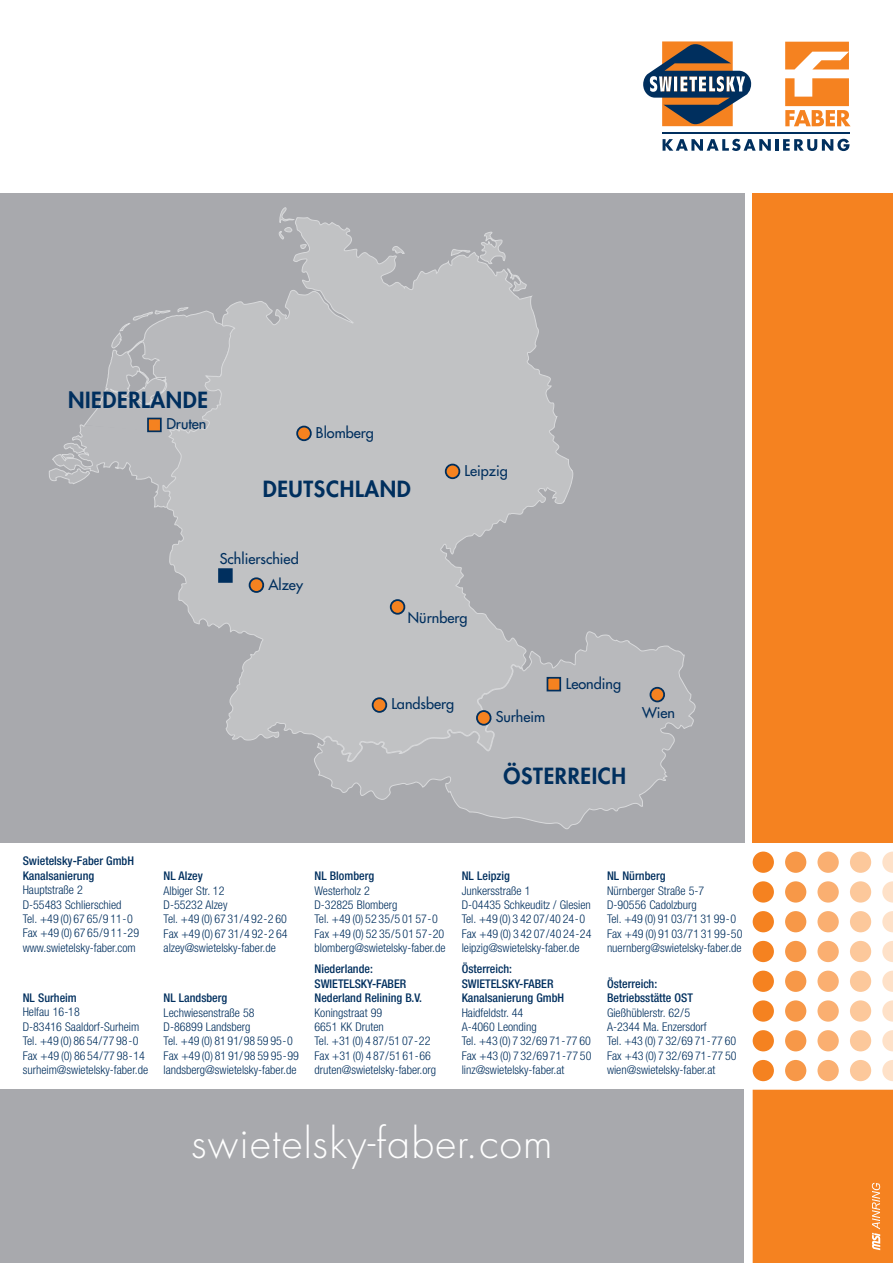
<style>
.page{position:relative;width:893px;height:1263px;background:#fff}
.page>*{position:absolute;margin:0;border:0;box-sizing:border-box;transform-origin:0 0}
.t1{font:300 40.5px "Futura";letter-spacing:.03em;color:#fff}
.t2{font:800 21.75px "Futura";letter-spacing:.03em;color:#002f5e}
.t3{font:14.4px/25.7px "Futura";color:#002f5e;text-align:right}
.t4{font:300 condensed 12px/14.4px "Helvetica Neue LT";color:#002f5e}
.s1{font-weight:500}
</style>
<div class="page">
<div style="left:0;top:1090px;width:743px;height:173px;background:#a8a9ad"></div>
<div style="left:753px;top:851px;width:21px;height:22px;background:#f58220;border-radius:50%"></div>
<div style="left:753px;top:881px;width:21px;height:21px;background:#f58220;border-radius:50%"></div>
<div style="left:753px;top:911px;width:21px;height:21px;background:#f58220;border-radius:50%"></div>
<div style="left:753px;top:941px;width:21px;height:21px;background:#f58220;border-radius:50%"></div>
<div style="left:753px;top:971px;width:21px;height:21px;background:#f58220;border-radius:50%"></div>
<div style="left:753px;top:1000px;width:21px;height:22px;background:#f58220;border-radius:50%"></div>
<div style="left:753px;top:1030px;width:21px;height:21px;background:#f58220;border-radius:50%"></div>
<div style="left:753px;top:1060px;width:21px;height:21px;background:#f58220;border-radius:50%"></div>
<div style="left:785px;top:851px;width:21px;height:22px;background:#f79848;border-radius:50%"></div>
<div style="left:785px;top:881px;width:21px;height:21px;background:#f79848;border-radius:50%"></div>
<div style="left:785px;top:911px;width:21px;height:21px;background:#f79848;border-radius:50%"></div>
<div style="left:785px;top:941px;width:21px;height:21px;background:#f79848;border-radius:50%"></div>
<div style="left:785px;top:971px;width:21px;height:21px;background:#f79848;border-radius:50%"></div>
<div style="left:785px;top:1000px;width:21px;height:22px;background:#f79848;border-radius:50%"></div>
<div style="left:785px;top:1030px;width:21px;height:21px;background:#f79848;border-radius:50%"></div>
<div style="left:785px;top:1060px;width:21px;height:21px;background:#f79848;border-radius:50%"></div>
<div style="left:817px;top:851px;width:22px;height:22px;background:#faaf71;border-radius:50%"></div>
<div style="left:817px;top:881px;width:22px;height:21px;background:#faaf71;border-radius:50%"></div>
<div style="left:817px;top:911px;width:22px;height:21px;background:#faaf71;border-radius:50%"></div>
<div style="left:817px;top:941px;width:22px;height:21px;background:#faaf71;border-radius:50%"></div>
<div style="left:817px;top:971px;width:22px;height:21px;background:#faaf71;border-radius:50%"></div>
<div style="left:817px;top:1000px;width:22px;height:22px;background:#faaf71;border-radius:50%"></div>
<div style="left:817px;top:1030px;width:22px;height:21px;background:#faaf71;border-radius:50%"></div>
<div style="left:817px;top:1060px;width:22px;height:21px;background:#faaf71;border-radius:50%"></div>
<div style="left:850px;top:851px;width:21px;height:22px;background:#fcc89b;border-radius:50%"></div>
<div style="left:850px;top:881px;width:21px;height:21px;background:#fcc89b;border-radius:50%"></div>
<div style="left:850px;top:911px;width:21px;height:21px;background:#fcc89b;border-radius:50%"></div>
<div style="left:850px;top:941px;width:21px;height:21px;background:#fcc89b;border-radius:50%"></div>
<div style="left:850px;top:971px;width:21px;height:21px;background:#fcc89b;border-radius:50%"></div>
<div style="left:850px;top:1000px;width:21px;height:22px;background:#fcc89b;border-radius:50%"></div>
<div style="left:850px;top:1030px;width:21px;height:21px;background:#fcc89b;border-radius:50%"></div>
<div style="left:850px;top:1060px;width:21px;height:21px;background:#fcc89b;border-radius:50%"></div>
<svg style="left:882px;top:851px;width:11px;height:22px"></svg>
<svg style="left:882px;top:881px;width:11px;height:21px"></svg>
<svg style="left:882px;top:911px;width:11px;height:21px"></svg>
<svg style="left:882px;top:941px;width:11px;height:21px"></svg>
<svg style="left:882px;top:971px;width:11px;height:21px"></svg>
<svg style="left:882px;top:1000px;width:11px;height:22px"></svg>
<svg style="left:882px;top:1030px;width:11px;height:21px"></svg>
<svg style="left:882px;top:1060px;width:11px;height:21px"></svg>
<div style="left:753px;top:193px;width:140px;height:650px;background:#f58220"></div>
<div style="left:0;top:193px;width:744px;height:650px;background:#a8a9ad"></div>
<svg style="left:49px;top:310px;width:113px;height:198px"></svg>
<svg style="left:162px;top:217px;width:412px;height:524px;fill:#c1c2c4"></svg>
<svg style="left:313px;top:631px;width:383px;height:199px;fill:#b8b9bc"></svg>
<svg style="left:392px;top:245px;width:13px;height:10px"></svg>
<svg style="left:450px;top:248px;width:21px;height:9px"></svg>
<svg style="left:479px;top:219px;width:48px;height:73px"></svg>
<svg style="left:278px;top:207px;width:29px;height:42px"></svg>
<div style="left:296px;top:426px;width:16px;height:15px;background:#f58220;border:2px solid #002f5e;border-radius:50%"></div>
<div style="left:476px;top:710px;width:15px;height:16px;background:#f58220;border:2px solid #002f5e;border-radius:50%"></div>
<div style="left:249px;top:577px;width:15px;height:16px;background:#f58220;border:2px solid #002f5e;border-radius:50%"></div>
<div style="left:372px;top:697px;width:15px;height:16px;background:#f58220;border:2px solid #002f5e;border-radius:50%"></div>
<div style="left:390px;top:599px;width:15px;height:16px;background:#f58220;border:2px solid #002f5e;border-radius:50%"></div>
<div style="left:445px;top:464px;width:15px;height:15px;background:#f58220;border:2px solid #002f5e;border-radius:50%"></div>
<div style="left:547px;top:678px;width:13px;height:12px;background:#f58220"></div>
<div style="left:547px;top:677px;width:14px;height:14px;border:2px solid #002f5e"></div>
<div style="left:148px;top:418px;width:13px;height:13px;background:#f58220"></div>
<div style="left:147px;top:418px;width:15px;height:14px;border:2px solid #002f5e"></div>
<div style="left:650px;top:687px;width:15px;height:15px;background:#f58220;border:2px solid #002f5e;border-radius:50%"></div>
<div style="left:219px;top:569px;width:13px;height:13px;background:#002f5e"></div>
<div style="left:218px;top:568px;width:15px;height:15px;border:2px solid #002f5e"></div>
<svg style="left:662px;top:139px;width:187px;height:12px"></svg>
<svg style="left:785px;top:42px;width:64px;height:27px"></svg>
<svg style="left:785px;top:78px;width:65px;height:48px"></svg>
<hr style="left:663px;top:132px;width:187px;height:2px;background:#002f5e">
<svg style="left:643px;top:41px;width:108px;height:85px"></svg>
<div style="left:753px;top:1090px;width:140px;height:173px;background:#f58220"></div>
<h2 class="t2" style="left:68px;top:386px;width:142px">NIEDERLANDE</h2>
<p class="t3" style="left:166px;top:411px;width:42px">Druten</p>
<p class="t3" style="left:316px;top:420px;width:59px">Blomberg</p>
<h2 class="t2" style="left:263px;top:475px;width:150px">DEUTSCHLAND</h2>
<p class="t3" style="left:464px;top:458px;width:45px">Leipzig</p>
<p class="t3" style="left:220px;top:546px;width:85px">Schlierschied<br>Alzey</p>
<p class="t3" style="left:408px;top:605px;width:61px">Nürnberg</p>
<p class="t3" style="left:391px;top:691px;width:64px">Landsberg</p>
<p class="t3" style="left:496px;top:704px;width:51px">Surheim</p>
<p class="t3" style="left:566px;top:671px;width:57px">Leonding</p>
<h2 class="t2" style="left:504px;top:762px;width:124px">ÖSTERREICH</h2>
<p class="t3" style="left:642px;top:700px;width:35px">Wien</p>
<p class="t4" style="left:23px;top:854px;width:118px"><span class="s1">Swietelsky-Faber GmbH<br>Kanalsanierung<br></span>Hauptstraße 2<br>D-55483 Schlierschied<br>Tel. +49 (0) 67 65/9 11-0<br>Fax +49 (0) 67 65/9 11-29 www.swietelsky-faber.com</p>
<p class="t4" style="left:23px;top:990px;width:127px"><span class="s1">NL Surheim<br></span>Helfau 16-18<br>D-83416 Saaldorf-Surheim<br>Tel. +49 (0) 86 54/77 98-0<br>Fax +49 (0) 86 54/77 98-14 surheim@swietelsky-faber.de</p>
<p class="t4" style="left:164px;top:869px;width:125px"><span class="s1">NL Alzey<br></span>Albiger Str. 12<br>D-55232 Alzey<br>Tel. +49 (0) 67 31/4 92-2 60<br>Fax +49 (0) 67 31/4 92-2 64 alzey@swietelsky-faber.de</p>
<p class="t4" style="left:164px;top:991px;width:137px"><span class="s1">NL Landsberg<br></span>Lechwiesenstraße 58<br>D-86899 Landsberg<br>Tel. +49 (0) 81 91/98 59 95-0<br>Fax +49 (0) 81 91/98 59 95-99 landsberg@swietelsky-faber.de</p>
<p class="t4" style="left:314px;top:869px;width:133px"><span class="s1">NL Blomberg<br></span>Westerholz 2<br>D-32825 Blomberg<br>Tel. +49 (0) 52 35/5 01 57-0<br>Fax +49 (0) 52 35/5 01 57-20 blomberg@swietelsky-faber.de</p>
<p class="t4" style="left:314px;top:962px;width:123px"><span class="s1">Niederlande:<br>SWIETELSKY-FABER<br>Nederland Relining B.V.<br></span>Koningstraat 99<br>6651 KK Druten<br>Tel. +31 (0) 4 87/51 07-22<br>Fax +31 (0)4 87/51 61-66 druten@swietelsky-faber.org</p>
<p class="t4" style="left:462px;top:869px;width:131px"><span class="s1">NL Leipzig<br></span>Junkersstraße 1<br>D-04435 Schkeuditz / Glesien<br>Tel. +49 (0)3 42 07/40 24-0<br>Fax +49 (0)3 42 07/40 24-24 leipzig@swietelsky-faber.de</p>
<p class="t4" style="left:462px;top:962px;width:131px"><span class="s1">Österreich:<br>SWIETELSKY-FABER<br>Kanalsanierung GmbH<br></span>Haidfeldstr. 44<br>A-4060 Leonding<br>Tel. +43 (0)7 32/69 71-77 60<br>Fax +43 (0)7 32/69 71-77 50 linz@swietelsky-faber.at</p>
<p class="t4" style="left:607px;top:869px;width:137px"><span class="s1">NL Nürnberg<br></span>Nürnberger Straße 5-7<br>D-90556 Cadolzburg<br>Tel. +49 (0) 91 03/71 31 99-0<br>Fax +49 (0) 91 03/71 31 99-50 nuernberg@swietelsky-faber.de</p>
<p class="t4" style="left:607px;top:976px;width:131px"><span class="s1">Österreich:<br>Betriebsstätte OST<br></span>Gießhüblerstr. 62/5<br>A-2344 Ma. Enzersdorf<br>Tel. +43 (0)7 32/69 71-77 60<br>Fax +43 (0)7 32/69 71-77 50 wien@swietelsky-faber.at</p>
<p class="t1" style="left:191px;top:1118px;width:363px">swietelsky-faber.com</p>
</div>
